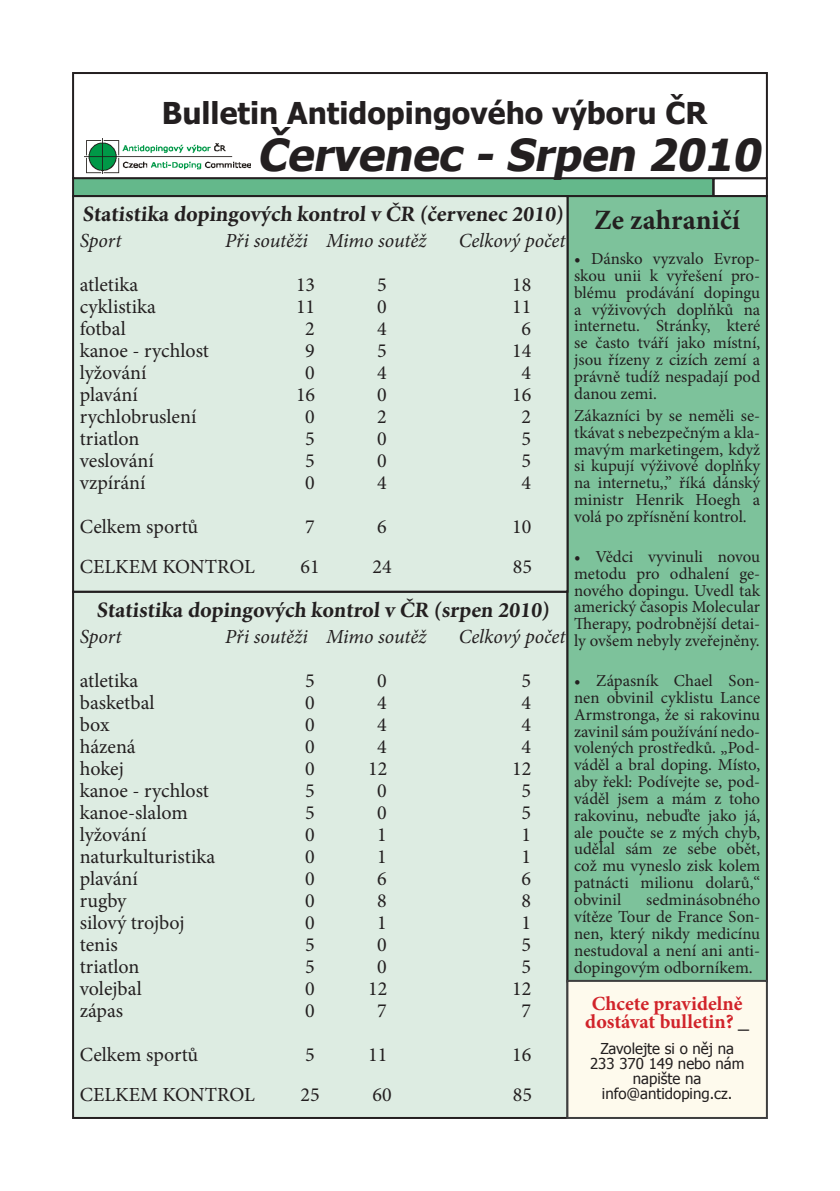
<style>
.page{position:relative;width:840px;height:1191px;background:#fff}
.page>*{position:absolute;margin:0;border:0;box-sizing:border-box;transform-origin:0 0}
.t1{font:italic 700 44px "Tahoma";color:#231f20}
.t2{font:700 30px "Tahoma";color:#231f20}
.t3{font:700 28px "Minion Pro";color:#231f20}
.t4{font:700 22px "Minion Pro";color:#231f20}
.t5{font:20px "Minion Pro";color:#231f20}
.t6{font:italic 20px "Minion Pro";letter-spacing:-.005em;color:#231f20}
.t7{font:700 20px/18px "Minion Pro";color:#d1232a;text-align:center}
.t8{font:17px/17px "Minion Pro";color:#231f20}
.t9{font:16.8px/16.8px "Minion Pro";color:#231f20;text-align:justify}
.t10{font:15px/15px "Tahoma";color:#231f20;text-align:center}
.s1{font-size:17px}
.s2{font-family:"Tahoma";font-weight:400;color:#231f20}
</style>
<div class="page">
<div style="left:73px;top:178px;width:639px;height:18px;background:#64b88b"></div>
<div style="left:712px;top:177px;width:55px;height:20px;border:2px solid #231f20"></div>
<div style="left:72px;top:72px;width:695px;height:107px;border:2px solid #231f20"></div>
<div style="left:73px;top:592px;width:494px;height:526px;background:#ddece2"></div>
<div style="left:567px;top:196px;width:199px;height:785px;background:#7dc29b"></div>
<div style="left:566px;top:195px;width:201px;height:787px;border:2px solid #231f20"></div>
<img style="left:85px;top:138px;width:166px;height:36px">
<div style="left:567px;top:981px;width:199px;height:137px;background:#fefaed"></div>
<div style="left:566px;top:980px;width:201px;height:139px;border:2px solid #3e3e3f"></div>
<div style="left:73px;top:196px;width:494px;height:395px;background:#ddece2"></div>
<div style="left:72px;top:195px;width:496px;height:397px;border:2px solid #231f20"></div>
<p class="t2" style="left:162px;top:92px;width:547px">Bulletin Antidopingového výboru ČR</p>
<p class="t1" style="left:257px;top:124px;width:514px">Červenec - Srpen 2010</p>
<p class="t4" style="left:82px;top:198px;width:485px">Statistika dopingových kontrol v ČR (červenec 2010)</p>
<p class="t6" style="left:80px;top:227px;width:43px">Sport</p>
<p class="t6" style="left:225px;top:227px;width:203px">Při soutěži Mimo soutěž</p>
<p class="t6" style="left:458px;top:227px;width:108px">Celkový počet</p>
<p class="t5" style="left:80px;top:271px;width:60px">atletika</p>
<p class="t5" style="left:296px;top:271px;width:21px">13</p>
<p class="t5" style="left:377px;top:271px;width:11px">5</p>
<p class="t5" style="left:512px;top:271px;width:21px">18</p>
<p class="t5" style="left:80px;top:293px;width:78px">cyklistika</p>
<p class="t5" style="left:296px;top:293px;width:21px">11</p>
<p class="t5" style="left:377px;top:293px;width:11px">0</p>
<p class="t5" style="left:512px;top:293px;width:21px">11</p>
<p class="t5" style="left:80px;top:315px;width:48px">fotbal</p>
<p class="t5" style="left:305px;top:315px;width:11px">2</p>
<p class="t5" style="left:377px;top:315px;width:11px">4</p>
<p class="t5" style="left:521px;top:315px;width:11px">6</p>
<p class="t5" style="left:80px;top:337px;width:131px">kanoe - rychlost</p>
<p class="t5" style="left:305px;top:337px;width:11px">9</p>
<p class="t5" style="left:377px;top:337px;width:11px">5</p>
<p class="t5" style="left:512px;top:337px;width:21px">14</p>
<p class="t5" style="left:80px;top:359px;width:68px">lyžování</p>
<p class="t5" style="left:305px;top:359px;width:11px">0</p>
<p class="t5" style="left:377px;top:359px;width:11px">4</p>
<p class="t5" style="left:521px;top:359px;width:11px">4</p>
<p class="t5" style="left:80px;top:381px;width:60px">plavání</p>
<p class="t5" style="left:296px;top:381px;width:21px">16</p>
<p class="t5" style="left:377px;top:381px;width:11px">0</p>
<p class="t5" style="left:512px;top:381px;width:21px">16</p>
<p class="t5" style="left:80px;top:403px;width:118px">rychlobruslení</p>
<p class="t5" style="left:305px;top:403px;width:11px">0</p>
<p class="t5" style="left:377px;top:403px;width:11px">2</p>
<p class="t5" style="left:521px;top:403px;width:11px">2</p>
<p class="t5" style="left:80px;top:425px;width:61px">triatlon</p>
<p class="t5" style="left:305px;top:425px;width:11px">5</p>
<p class="t5" style="left:377px;top:425px;width:11px">0</p>
<p class="t5" style="left:521px;top:425px;width:11px">5</p>
<p class="t5" style="left:80px;top:447px;width:75px">veslování</p>
<p class="t5" style="left:305px;top:447px;width:11px">5</p>
<p class="t5" style="left:377px;top:447px;width:11px">0</p>
<p class="t5" style="left:521px;top:447px;width:11px">5</p>
<p class="t5" style="left:80px;top:469px;width:67px">vzpírání</p>
<p class="t5" style="left:305px;top:469px;width:11px">0</p>
<p class="t5" style="left:377px;top:469px;width:11px">4</p>
<p class="t5" style="left:521px;top:469px;width:11px">4</p>
<p class="t5" style="left:80px;top:513px;width:120px">Celkem sportů</p>
<p class="t5" style="left:305px;top:513px;width:11px">7</p>
<p class="t5" style="left:377px;top:513px;width:11px">6</p>
<p class="t5" style="left:512px;top:513px;width:21px">10</p>
<p class="t5" style="left:80px;top:553px;width:177px">CELKEM KONTROL</p>
<p class="t5" style="left:300px;top:553px;width:21px">61</p>
<p class="t5" style="left:372px;top:553px;width:21px">24</p>
<p class="t5" style="left:512px;top:553px;width:21px">85</p>
<p class="t3" style="left:594px;top:201px;width:147px">Ze zahraničí</p>
<p class="t9" style="left:574px;top:250px;width:187px"><span class="s1">•</span> Dánsko vyzvalo Evrop&shy;skou unii k vyřešení pro&shy;blému prodávání dopingu a výživových doplňků na internetu. Stránky, které se často tváří jako místní, jsou řízeny z cizích zemí a právně tudíž nespadají pod danou zemi.</p>
<p class="t9" style="left:574px;top:407px;width:187px">Zákazníci by se neměli se&shy;tkávat s nebezpečným a kla&shy;mavým marketingem, když si kupují výživové doplňky na internetu,,” říká dánský ministr Henrik Hoegh a volá po zpřísnění kontrol.</p>
<p class="t9" style="left:574px;top:548px;width:187px">• Vědci vyvinuli novou metodu pro odhalení ge&shy;nového dopingu. Uvedl tak americký časopis Molecular Therapy, podrobnější detai&shy;ly ovšem nebyly zveřejněny.</p>
<p class="t9" style="left:574px;top:672px;width:187px">• Zápasník Chael Son&shy;nen obvinil cyklistu Lance Armstronga, že si rakovinu zavinil sám používání nedo&shy;volených prostředků. „Pod&shy;váděl a bral doping. Místo, aby řekl: Podívejte se, pod&shy;váděl jsem a mám z toho rakovinu, nebuďte jako já, ale poučte se z mých chyb, udělal sám ze sebe obět, což mu vyneslo zisk kolem patnácti milionu dolarů,“ obvinil</p>
<p class="t4" style="left:96px;top:594px;width:457px">Statistika dopingových kontrol v ČR (srpen 2010)</p>
<p class="t6" style="left:80px;top:623px;width:43px">Sport</p>
<p class="t6" style="left:225px;top:623px;width:203px">Při soutěži Mimo soutěž</p>
<p class="t6" style="left:458px;top:623px;width:108px">Celkový počet</p>
<p class="t5" style="left:80px;top:667px;width:60px">atletika</p>
<p class="t5" style="left:305px;top:667px;width:11px">5</p>
<p class="t5" style="left:377px;top:667px;width:11px">0</p>
<p class="t5" style="left:521px;top:667px;width:11px">5</p>
<p class="t5" style="left:80px;top:689px;width:76px">basketbal</p>
<p class="t5" style="left:305px;top:689px;width:11px">0</p>
<p class="t5" style="left:377px;top:689px;width:11px">4</p>
<p class="t5" style="left:521px;top:689px;width:11px">4</p>
<p class="t5" style="left:80px;top:711px;width:31px">box</p>
<p class="t5" style="left:305px;top:711px;width:11px">0</p>
<p class="t5" style="left:377px;top:711px;width:11px">4</p>
<p class="t5" style="left:521px;top:711px;width:11px">4</p>
<p class="t5" style="left:80px;top:733px;width:57px">házená</p>
<p class="t5" style="left:305px;top:733px;width:11px">0</p>
<p class="t5" style="left:377px;top:733px;width:11px">4</p>
<p class="t5" style="left:521px;top:733px;width:11px">4</p>
<p class="t5" style="left:80px;top:755px;width:46px">hokej</p>
<p class="t5" style="left:305px;top:755px;width:11px">0</p>
<p class="t5" style="left:368px;top:755px;width:21px">12</p>
<p class="t5" style="left:512px;top:755px;width:21px">12</p>
<p class="t5" style="left:80px;top:777px;width:131px">kanoe - rychlost</p>
<p class="t5" style="left:305px;top:777px;width:11px">5</p>
<p class="t5" style="left:377px;top:777px;width:11px">0</p>
<p class="t5" style="left:521px;top:777px;width:11px">5</p>
<p class="t5" style="left:80px;top:799px;width:110px">kanoe-slalom</p>
<p class="t5" style="left:305px;top:799px;width:11px">5</p>
<p class="t5" style="left:377px;top:799px;width:11px">0</p>
<p class="t5" style="left:521px;top:799px;width:11px">5</p>
<p class="t5" style="left:80px;top:821px;width:68px">lyžování</p>
<p class="t5" style="left:305px;top:821px;width:11px">0</p>
<p class="t5" style="left:377px;top:821px;width:11px">1</p>
<p class="t5" style="left:521px;top:821px;width:11px">1</p>
<p class="t5" style="left:80px;top:843px;width:137px">naturkulturistika</p>
<p class="t5" style="left:305px;top:843px;width:11px">0</p>
<p class="t5" style="left:377px;top:843px;width:11px">1</p>
<p class="t5" style="left:521px;top:843px;width:11px">1</p>
<p class="t5" style="left:80px;top:865px;width:60px">plavání</p>
<p class="t5" style="left:305px;top:865px;width:11px">0</p>
<p class="t5" style="left:377px;top:865px;width:11px">6</p>
<p class="t5" style="left:521px;top:865px;width:11px">6</p>
<p class="t5" style="left:80px;top:887px;width:48px">rugby</p>
<p class="t5" style="left:305px;top:887px;width:11px">0</p>
<p class="t5" style="left:377px;top:887px;width:11px">8</p>
<p class="t5" style="left:521px;top:887px;width:11px">8</p>
<p class="t5" style="left:80px;top:909px;width:106px">silový trojboj</p>
<p class="t5" style="left:305px;top:909px;width:11px">0</p>
<p class="t5" style="left:377px;top:909px;width:11px">1</p>
<p class="t5" style="left:521px;top:909px;width:11px">1</p>
<p class="t5" style="left:80px;top:931px;width:40px">tenis</p>
<p class="t5" style="left:305px;top:931px;width:11px">5</p>
<p class="t5" style="left:377px;top:931px;width:11px">0</p>
<p class="t5" style="left:521px;top:931px;width:11px">5</p>
<p class="t5" style="left:80px;top:953px;width:61px">triatlon</p>
<p class="t5" style="left:305px;top:953px;width:11px">5</p>
<p class="t5" style="left:377px;top:953px;width:11px">0</p>
<p class="t5" style="left:521px;top:953px;width:11px">5</p>
<p class="t5" style="left:80px;top:975px;width:64px">volejbal</p>
<p class="t5" style="left:305px;top:975px;width:11px">0</p>
<p class="t5" style="left:368px;top:975px;width:21px">12</p>
<p class="t5" style="left:512px;top:975px;width:21px">12</p>
<p class="t5" style="left:80px;top:997px;width:45px">zápas</p>
<p class="t5" style="left:305px;top:997px;width:11px">0</p>
<p class="t5" style="left:377px;top:997px;width:11px">7</p>
<p class="t5" style="left:521px;top:997px;width:11px">7</p>
<p class="t5" style="left:80px;top:1041px;width:120px">Celkem sportů</p>
<p class="t5" style="left:305px;top:1041px;width:11px">5</p>
<p class="t5" style="left:368px;top:1041px;width:21px">11</p>
<p class="t5" style="left:512px;top:1041px;width:21px">16</p>
<p class="t5" style="left:80px;top:1081px;width:177px">CELKEM KONTROL</p>
<p class="t5" style="left:300px;top:1081px;width:21px">25</p>
<p class="t5" style="left:372px;top:1081px;width:21px">60</p>
<p class="t5" style="left:512px;top:1081px;width:21px">85</p>
<p class="t9" style="left:574px;top:891px;width:187px;text-indent:72px">sedminásobného vítěze Tour de France Son&shy;nen, který nikdy medicínu</p>
<p class="t8" style="left:574px;top:941px;width:187px">nestudoval a není ani anti&shy;dopingovým odborníkem.</p>
<p class="t7" style="left:585px;top:994px;width:165px">Chcete pravidelně dostávat bulletin? <span class="s2">_</span></p>
<p class="t10" style="left:600px;top:1040px;width:135px">Zavolejte si o něj na</p>
<p class="t10" style="left:589px;top:1055px;width:156px">233 370 149 nebo nám napište na</p>
<p class="t10" style="left:601px;top:1085px;width:132px">info@antidoping.cz.</p>
</div>
